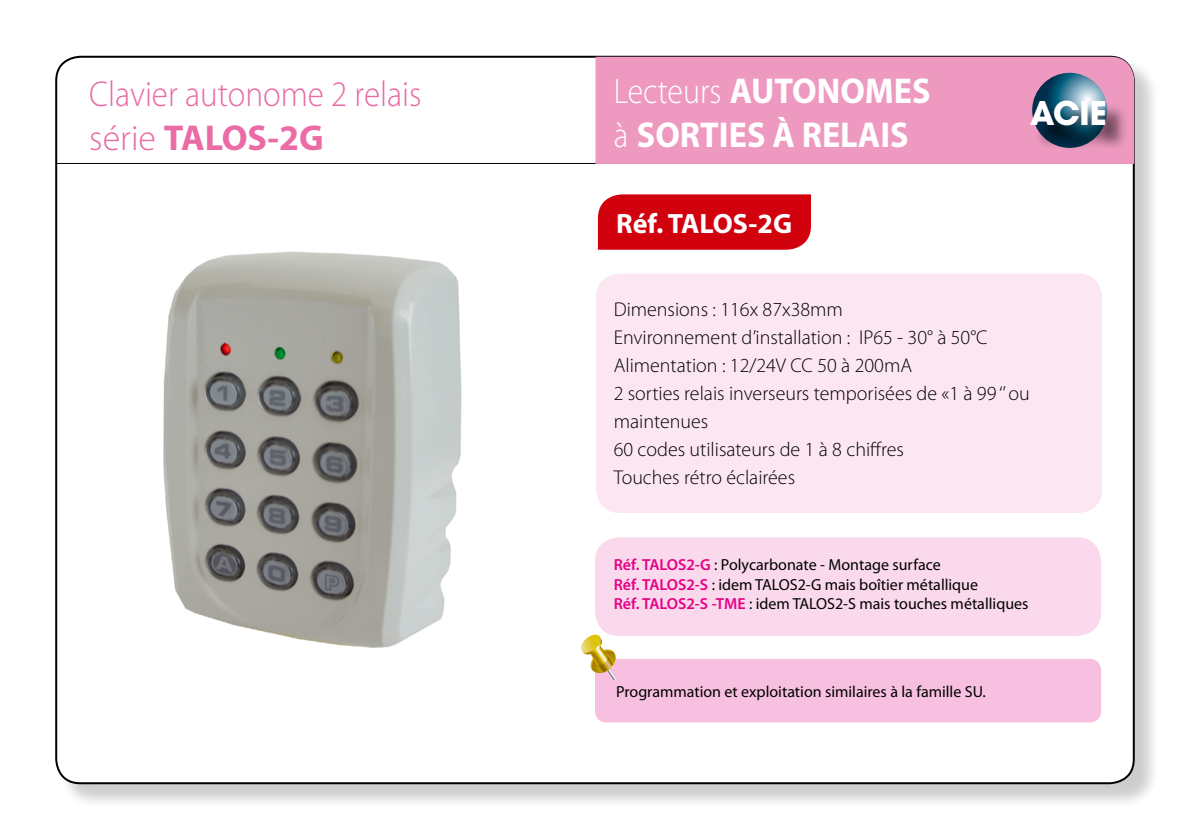
<style>
.page{position:relative;width:1191px;height:840px;background:#fff}
.page>*{position:absolute;margin:0;border:0;box-sizing:border-box;transform-origin:0 0}
.t1{font:300 36px/43.2px "Myriad Pro";color:#ea6ba5;scale:.92 1}
.t2{font:700 36px/44px "Myriad Pro";color:#fff;scale:.95 1}
.t3{font:700 36px "Avant Garde Gothic Itc T";color:#fff}
.t4{font:700 28px "Myriad Pro";color:#fff}
.t5{font:300 20px/28px "Myriad Pro";color:#000}
.t6{font:16px/19.2px "Myriad Pro";color:#000}
.s1{font-weight:700}
.s2{font-weight:300;font-size:35.6px}
.s3{font-weight:600;color:#e50084}
</style>
<div class="page">
<div style="left:58px;top:59px;width:1102px;height:750px;background:#000;opacity:.2"></div>
<div style="left:56px;top:57px;width:1077px;height:725px;background:#fff;border-radius:24px"></div>
<hr style="left:56px;top:163px;width:1078px;height:1px;background:#000">
<div style="left:595px;top:57px;width:539px;height:107px;background:#ee9ac0"></div>
<svg style="left:1032px;top:73px;width:75px;height:75px;background:#4d8098"></svg>
<div style="left:596px;top:273px;width:506px;height:240px;background:#fce6f2;border-radius:24px"></div>
<div style="left:598px;top:194px;width:213px;height:55px;background:#d1010e"></div>
<div style="left:1034px;top:103px;width:95px;height:47px;background:#000;opacity:.75"></div>
<img style="left:163px;top:251px;width:299px;height:397px">
<div style="left:595px;top:537px;width:506px;height:98px;background:#fbd9ec;border-radius:24px"></div>
<div style="left:595px;top:658px;width:506px;height:64px;background:#f8c0e0;border-radius:11px"></div>
<svg style="left:581px;top:634px;width:36px;height:45px"></svg>
<h1 class="t1" style="left:89px;top:72px;width:362px">Clavier autonome 2 relais série <span class="s1">TALOS-2G</span></h1>
<h1 class="t2" style="left:614px;top:67px;width:335px"><span class="s2">Lecteurs</span> AUTONOMES <span class="s2">à</span> SORTIES À RELAIS</h1>
<h2 class="t4" style="left:616px;top:205px;width:177px">Réf. TALOS-2G</h2>
<h1 class="t3" style="left:1030px;top:91px;width:78px">ACIE</h1>
<p class="t5" style="left:613px;top:294px;width:417px">Dimensions : 116x 87x38mm<br>Environnement d’installation : IP65 - 30° à 50°C Alimentation : 12/24V CC 50 à 200mA<br>2 sorties relais inverseurs temporisées de «1 à 99 ‘’ ou maintenues<br>60 codes utilisateurs de 1 à 8 chiffres<br>Touches rétro éclairées</p>
<p class="t6" style="left:613px;top:554px;width:416px"><span class="s3">Réf. TALOS2-G</span> : Polycarbonate - Montage surface<br><span class="s3">Réf. TALOS2-S</span> : idem TALOS2-G mais boîtier métallique<br><span class="s3">Réf. TALOS2-S -TME</span> : idem TALOS2-S mais touches métalliques</p>
<p class="t6" style="left:616px;top:681px;width:371px">Programmation et exploitation similaires à la famille SU.</p>
</div>
